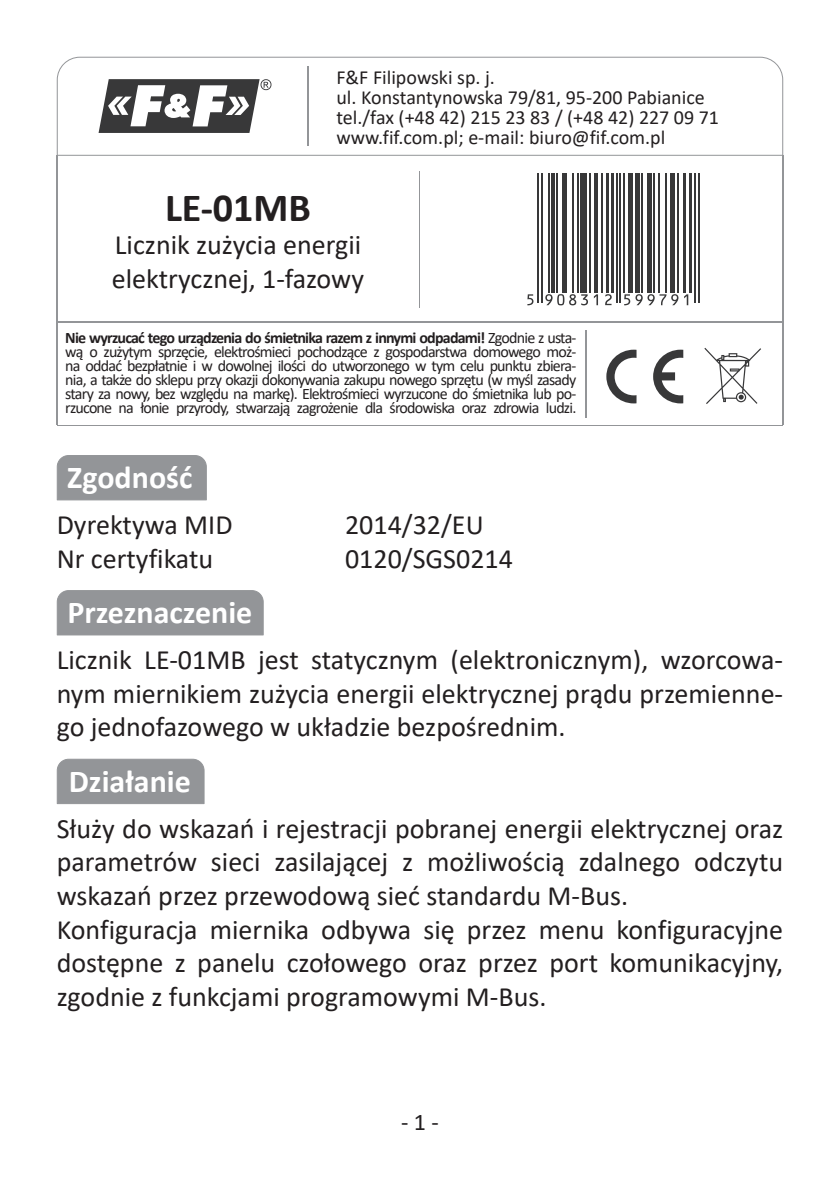
<style>
.page{position:relative;width:840px;height:1191px;background:#fff}
.page>*{position:absolute;margin:0;border:0;box-sizing:border-box;transform-origin:0 0}
.t1{font:700 40px "Calibri";color:#231f20}
.t2{font:700 32px "Calibri";color:#fff}
.t3{font:28px/33.6px "Calibri";color:#231f20}
.t4{font:24px "Calibri";color:#231f20}
.t5{font:20px/20px "Calibri";color:#231f20}
.t6{font:16px/14px "Calibri";letter-spacing:-.05em;color:#231f20;text-align:justify}
.s1{font-weight:700}
</style>
<div class="page">
<svg style="left:704px;top:348px;width:56px;height:56px"></svg>
<svg style="left:606px;top:350px;width:77px;height:53px"></svg>
<hr style="left:57px;top:322px;width:724px;height:1px;background:#939598">
<hr style="left:584px;top:330px;width:1px;height:88px;background:#939598">
<hr style="left:418px;top:171px;width:1px;height:136px;background:#939598">
<hr style="left:57px;top:425px;width:724px;height:1px;background:#939598">
<svg style="left:527px;top:173px;width:173px;height:133px"></svg>
<hr style="left:537px;top:173px;width:1px;height:130px;background:#383839">
<hr style="left:541px;top:173px;width:1px;height:130px;background:#383839">
<hr style="left:547px;top:173px;width:2px;height:119px;background:#383839">
<hr style="left:551px;top:173px;width:3px;height:119px;background:#383839">
<hr style="left:556px;top:173px;width:1px;height:119px;background:#383839">
<div style="left:561px;top:173px;width:5px;height:119px;background:#383839"></div>
<hr style="left:571px;top:173px;width:2px;height:119px;background:#383839">
<hr style="left:576px;top:173px;width:2px;height:119px;background:#383839">
<div style="left:580px;top:173px;width:6px;height:119px;background:#383839"></div>
<hr style="left:588px;top:173px;width:1px;height:119px;background:#383839">
<hr style="left:593px;top:173px;width:3px;height:119px;background:#383839">
<hr style="left:600px;top:173px;width:1px;height:119px;background:#383839">
<hr style="left:605px;top:173px;width:3px;height:119px;background:#383839">
<hr style="left:610px;top:173px;width:3px;height:119px;background:#383839">
<hr style="left:616px;top:173px;width:1px;height:130px;background:#383839">
<hr style="left:619px;top:173px;width:1px;height:130px;background:#383839">
<hr style="left:622px;top:173px;width:2px;height:119px;background:#383839">
<div style="left:627px;top:173px;width:5px;height:119px;background:#383839"></div>
<div style="left:634px;top:173px;width:5px;height:119px;background:#383839"></div>
<hr style="left:641px;top:173px;width:1px;height:119px;background:#383839">
<div style="left:646px;top:173px;width:5px;height:119px;background:#383839"></div>
<hr style="left:653px;top:173px;width:1px;height:119px;background:#383839">
<hr style="left:658px;top:173px;width:1px;height:119px;background:#383839">
<hr style="left:665px;top:173px;width:1px;height:119px;background:#383839">
<div style="left:670px;top:173px;width:5px;height:119px;background:#383839"></div>
<hr style="left:677px;top:173px;width:1px;height:119px;background:#383839">
<hr style="left:682px;top:173px;width:3px;height:119px;background:#383839">
<hr style="left:689px;top:173px;width:3px;height:119px;background:#383839">
<hr style="left:694px;top:173px;width:1px;height:130px;background:#383839">
<hr style="left:697px;top:173px;width:1px;height:130px;background:#383839">
<svg style="left:527px;top:294px;width:6px;height:11px"></svg>
<svg style="left:545px;top:294px;width:42px;height:11px"></svg>
<svg style="left:593px;top:294px;width:4px;height:11px"></svg>
<svg style="left:604px;top:294px;width:7px;height:11px"></svg>
<svg style="left:624px;top:294px;width:64px;height:11px"></svg>
<svg style="left:57px;top:57px;width:725px;height:99px"></svg>
<div style="left:57px;top:455px;width:150px;height:45px;background:#939598"></div>
<div style="left:57px;top:590px;width:206px;height:45px;background:#939598"></div>
<div style="left:57px;top:758px;width:147px;height:46px;background:#939598"></div>
<hr style="left:57px;top:155px;width:1px;height:270px;background:#939598">
<hr style="left:781px;top:155px;width:1px;height:270px;background:#939598">
<p class="t5" style="left:336px;top:67px;width:384px">F&amp;F Filipowski sp. j.<br>ul. Konstantynowska 79/81, 95-200 Pabianice tel./fax (+48 42) 215 23 83 / (+48 42) 227 09 71 www.fif.com.pl; e-mail: biuro@fif.com.pl</p>
<h1 class="t1" style="left:165px;top:179px;width:147px">LE-01MB</h1>
<p class="t3" style="left:112px;top:228px;width:253px">Licznik zużycia energii elektrycznej, 1-fazowy</p>
<p class="t6" style="left:65px;top:330px;width:512px"><span class="s1">Nie wyrzucać tego urządzenia do śmietnika razem z innymi odpadami!</span> Zgodnie z usta&shy;wą o zużytym sprzęcie, elektrośmieci pochodzące z gospodarstwa domowego moż&shy;na oddać bezpłatnie i w dowolnej ilości do utworzonego w tym celu punktu zbiera&shy;nia, a także do sklepu przy okazji dokonywania zakupu nowego sprzętu (w myśl zasady stary za nowy, bez względu na markę). Elektrośmieci wyrzucone do śmietnika lub po&shy;rzucone na łonie przyrody, stwarzają zagrożenie dla środowiska oraz zdrowia ludzi.</p>
<p class="t2" style="left:67px;top:454px;width:127px">Zgodność</p>
<p class="t3" style="left:57px;top:507px;width:177px">Dyrektywa MID</p>
<p class="t3" style="left:345px;top:507px;width:140px">2014/32/EU</p>
<p class="t3" style="left:57px;top:541px;width:158px">Nr certyfikatu</p>
<p class="t3" style="left:345px;top:541px;width:169px">0120/SGS0214</p>
<p class="t2" style="left:67px;top:589px;width:186px">Przeznaczenie</p>
<p class="t3" style="left:57px;top:642px;width:727px;text-align:justify">Licznik LE-01MB jest statycznym (elektronicznym), wzorcowa&shy;nym miernikiem zużycia energii elektrycznej prądu przemienne&shy;go jednofazowego w układzie bezpośrednim.</p>
<p class="t2" style="left:69px;top:758px;width:123px">Działanie</p>
<p class="t3" style="left:57px;top:811px;width:727px">Służy do wskazań i rejestracji pobranej energii elektrycznej oraz parametrów sieci zasilającej z możliwością zdalnego odczytu wskazań przez przewodową sieć standardu M-Bus.<br>Konfiguracja miernika odbywa się przez menu konfiguracyjne dostępne z panelu czołowego oraz przez port komunikacyjny, zgodnie z funkcjami programowymi M-Bus.</p>
<p class="t4" style="left:401px;top:1105px;width:39px">- 1 -</p>
</div>
